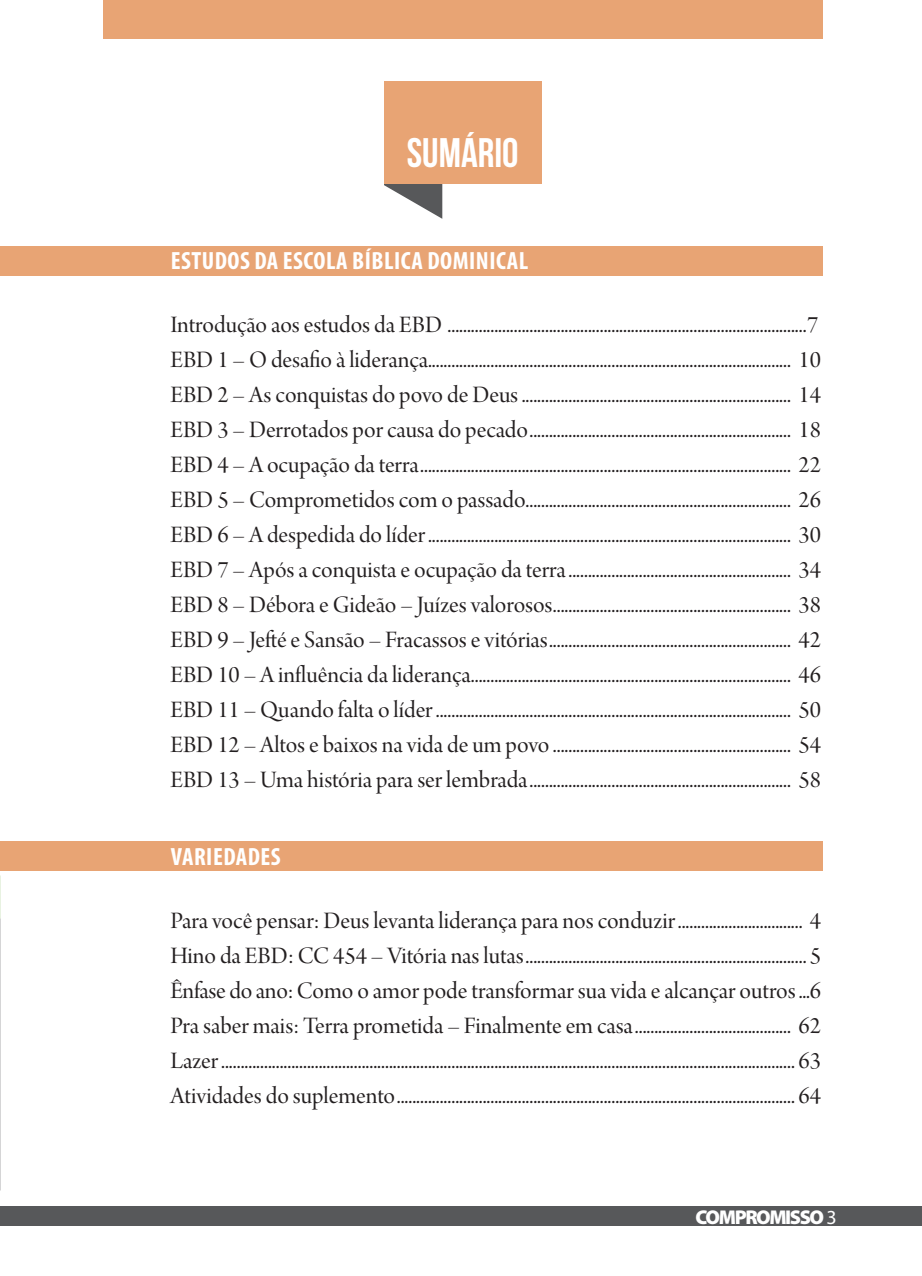
<style>
.page{position:relative;width:922px;height:1276px;background:#fff}
.page>*{position:absolute;margin:0;border:0;box-sizing:border-box;transform-origin:0 0}
.t1{font:41.25px "Bebas Neue";color:#fff}
.SUMARIO{font:25px "Arno Pro Display";color:#231f20}
.t2{font:700 condensed 25px "Myriad Pro";letter-spacing:.02em;color:#fff}
.t3{font:900 20px "Myriad Pro";letter-spacing:-.07em;color:#fff}
.s1{font-weight:400}
</style>
<div class="page">
<svg style="left:0;top:875px;width:1px;height:51px"></svg>
<div style="left:0;top:246px;width:822px;height:30px;background:#e8a474"></div>
<div style="left:0;top:841px;width:822px;height:30px;background:#e8a474"></div>
<div style="left:103px;top:0;width:719px;height:39px;background:#e8a474"></div>
<div style="left:0;top:1206px;width:921px;height:20px;background:#57585a"></div>
<svg style="left:384px;top:184px;width:58px;height:35px"></svg>
<div style="left:384px;top:81px;width:157px;height:103px;background:#e8a474"></div>
<p class="t1" style="left:407px;top:130px;width:113px">SUMÁRIO</p>
<p class="t2" style="left:171px;top:245px;width:359px">ESTUDOS DA ESCOLA BÍBLICA DOMINICAL</p>
<p class="SUMARIO" style="left:170px;top:311px;width:649px">Introdução aos estudos da EBD ............................................................................................7</p>
<p class="SUMARIO" style="left:170px;top:346px;width:652px">EBD 1 – O desafio à liderança............................................................................................. 10</p>
<p class="SUMARIO" style="left:170px;top:381px;width:652px">EBD 2 – As conquistas do povo de Deus..................................................................... 14</p>
<p class="SUMARIO" style="left:170px;top:416px;width:652px">EBD 3 – Derrotados por causa do pecado................................................................... 18</p>
<p class="SUMARIO" style="left:170px;top:451px;width:652px">EBD 4 – A ocupação da terra............................................................................................... 22</p>
<p class="SUMARIO" style="left:170px;top:486px;width:652px">EBD 5 – Comprometidos com o passado.................................................................... 26</p>
<p class="SUMARIO" style="left:170px;top:521px;width:652px">EBD 6 – A despedida do líder............................................................................................. 30</p>
<p class="SUMARIO" style="left:170px;top:556px;width:652px">EBD 7 – Após a conquista e ocupação da terra......................................................... 34</p>
<p class="SUMARIO" style="left:170px;top:591px;width:652px">EBD 8 – Débora e Gideão – Juízes valorosos............................................................. 38</p>
<p class="SUMARIO" style="left:170px;top:626px;width:652px">EBD 9 – Jefté e Sansão – Fracassos e vitórias.............................................................. 42</p>
<p class="SUMARIO" style="left:170px;top:661px;width:652px">EBD 10 – A influência da liderança.................................................................................. 46</p>
<p class="SUMARIO" style="left:170px;top:696px;width:652px">EBD 11 – Quando falta o líder........................................................................................... 50</p>
<p class="SUMARIO" style="left:170px;top:731px;width:652px">EBD 12 – Altos e baixos na vida de um povo ............................................................. 54</p>
<p class="SUMARIO" style="left:170px;top:766px;width:652px">EBD 13 – Uma história para ser lembrada................................................................... 58</p>
<p class="t2" style="left:171px;top:841px;width:111px">VARIEDADES</p>
<p class="SUMARIO" style="left:170px;top:907px;width:652px">Para você pensar: Deus levanta liderança para nos conduzir................................ 4</p>
<p class="SUMARIO" style="left:170px;top:942px;width:651px">Hino da EBD: CC 454 – Vitória nas lutas........................................................................ 5</p>
<p class="SUMARIO" style="left:170px;top:977px;width:651px">Ênfase do ano: Como o amor pode transformar sua vida e alcançar outros...6</p>
<p class="SUMARIO" style="left:170px;top:1012px;width:652px">Pra saber mais: Terra prometida – Finalmente em casa........................................ 62</p>
<p class="SUMARIO" style="left:170px;top:1047px;width:652px">Lazer................................................................................................................................................... 63</p>
<p class="SUMARIO" style="left:170px;top:1082px;width:652px">Atividades do suplemento...................................................................................................... 64</p>
<p class="t3" style="left:695px;top:1203px;width:143px">COMPROMISSO <span class="s1">3</span></p>
</div>
